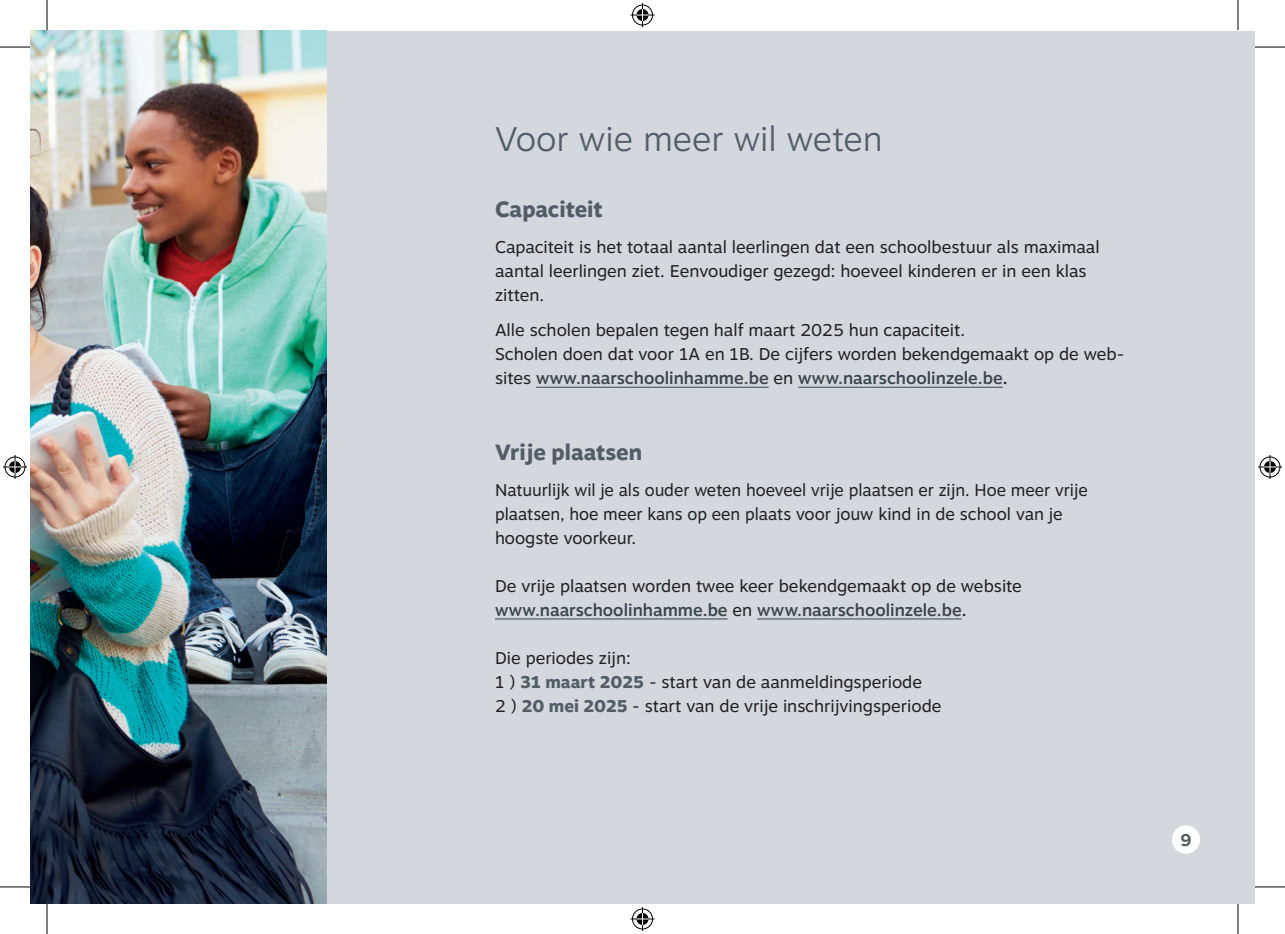
<style>
.page{position:relative;width:1285px;height:934px;background:#fff}
.page>*{position:absolute;margin:0;border:0;box-sizing:border-box;transform-origin:0 0}
.t1{font:300 34px "Motiva Sans";color:#535d66}
.t2{font:800 22px "Motiva Sans";color:#535d66}
.t3{font:17px/24px "Motiva Sans";color:#231f20}
.t4{font:700 17px "Motiva Sans";color:#535d66}
.s1{font-weight:500;color:#3b434b}
.s2{font-weight:500}
.s3{font-weight:800;color:#535d66}
</style>
<div class="page">
<div style="left:47px;top:31px;width:1208px;height:872px;background:#d4d8dd"></div>
<img style="left:30px;top:30px;width:297px;height:873px">
<hr style="left:536px;top:386px;width:232px;height:1px;background:#3b434b">
<hr style="left:798px;top:386px;width:204px;height:1px;background:#3b434b">
<hr style="left:495px;top:618px;width:232px;height:1px;background:#3b434b">
<hr style="left:757px;top:618px;width:204px;height:1px;background:#3b434b">
<div style="left:1171px;top:825px;width:29px;height:28px;background:#fff;border-radius:50%"></div>
<hr style="left:0;top:47px;width:30px;height:1px;background:#000">
<hr style="left:1255px;top:47px;width:30px;height:1px;background:#000">
<hr style="left:0;top:886px;width:30px;height:1px;background:#000">
<hr style="left:1255px;top:886px;width:30px;height:1px;background:#000">
<hr style="left:47px;top:0;width:1px;height:30px;background:#000">
<hr style="left:47px;top:903px;width:1px;height:30px;background:#000">
<hr style="left:1237px;top:0;width:1px;height:30px;background:#000">
<hr style="left:1237px;top:903px;width:1px;height:30px;background:#000">
<svg style="left:630px;top:3px;width:24px;height:24px"></svg>
<svg style="left:630px;top:907px;width:24px;height:23px"></svg>
<svg style="left:3px;top:455px;width:24px;height:24px"></svg>
<svg style="left:1258px;top:455px;width:24px;height:24px"></svg>
<h1 class="t1" style="left:495px;top:114px;width:389px">Voor wie meer wil weten</h1>
<p class="t2" style="left:495px;top:193px;width:109px">Capaciteit</p>
<p class="t3" style="left:495px;top:234px;width:606px">Capaciteit is het totaal aantal leerlingen dat een schoolbestuur als maximaal aantal leerlingen ziet. Eenvoudiger gezegd: hoeveel kinderen er in een klas zitten.</p>
<p class="t3" style="left:495px;top:317px;width:631px">Alle scholen bepalen tegen half maart 2025 hun capaciteit.<br>Scholen doen dat voor 1A en 1B. De cijfers worden bekendgemaakt op de web&shy;sites <span class="s1">www.naarschoolinhamme.be</span> en <span class="s1">www.naarschoolinzele.be</span><span class="s2">.</span></p>
<p class="t2" style="left:495px;top:436px;width:149px">Vrije plaatsen</p>
<p class="t3" style="left:495px;top:477px;width:594px">Natuurlijk wil je als ouder weten hoeveel vrije plaatsen er zijn. Hoe meer vrije plaatsen, hoe meer kans op een plaats voor jouw kind in de school van je hoogste voorkeur.</p>
<p class="t3" style="left:495px;top:573px;width:528px">De vrije plaatsen worden twee keer bekendgemaakt op de website <span class="s1">www.naarschoolinhamme.be</span> en <span class="s1">www.naarschoolinzele.be</span><span class="s2">.</span></p>
<p class="t3" style="left:495px;top:645px;width:448px">Die periodes zijn:<br>1 ) <span class="s3">31 maart 2025</span> - start van de aanmeldingsperiode<br>2 ) <span class="s3">20 mei 2025</span> - start van de vrije inschrijvingsperiode</p>
<p class="t4" style="left:1180px;top:827px;width:13px">9</p>
</div>
